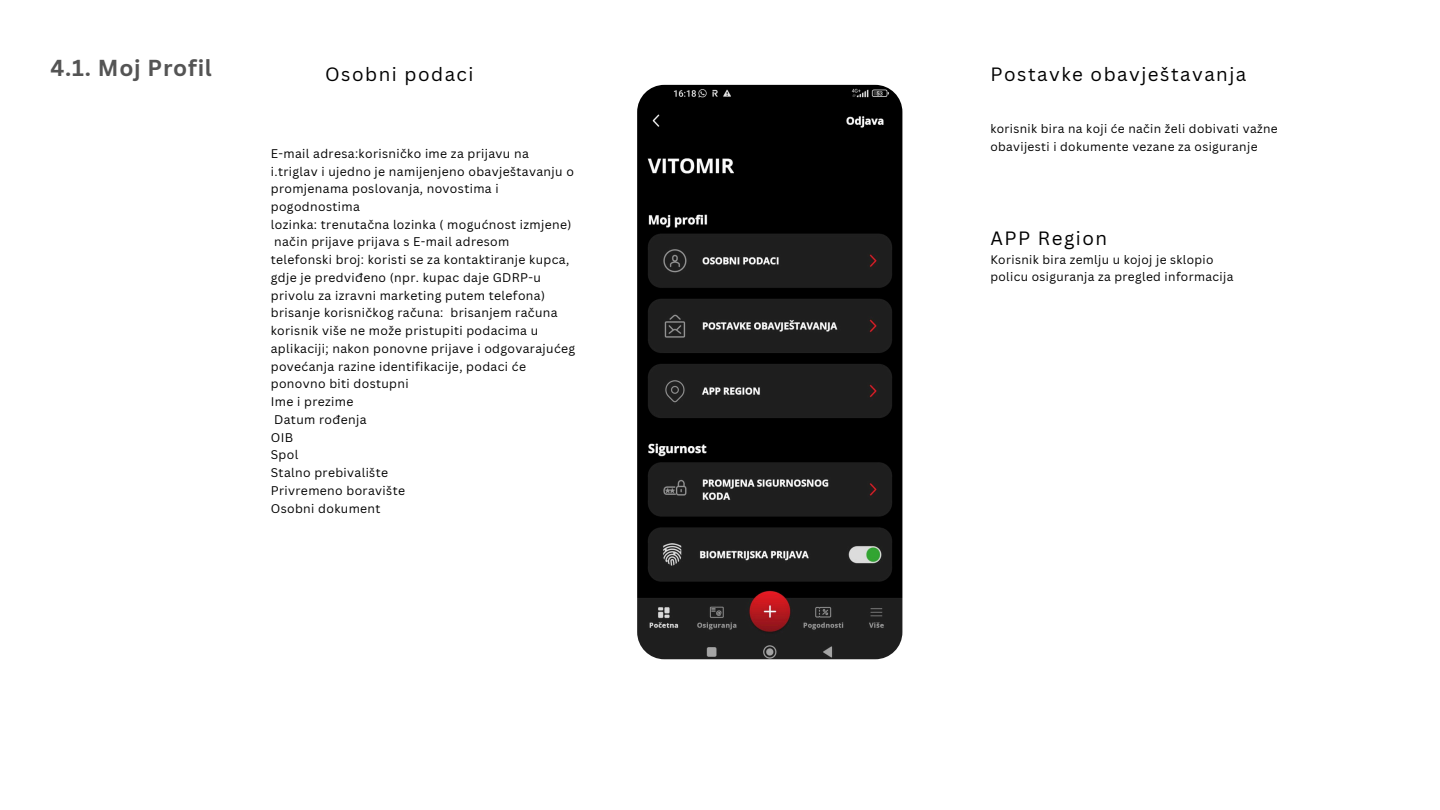
<style>
.page{position:relative;width:1440px;height:810px;background:#fff}
.page>*{position:absolute;margin:0;border:0;box-sizing:border-box;transform-origin:0 0}
.t1{font:700 22.5px "Canva Sans";letter-spacing:.035em;color:#545454}
.t2{font:18.75px "Canva Sans";letter-spacing:.08em;color:#000}
.t3{font:12.23px/17.8px "Canva Sans";letter-spacing:.03em;color:#000}
.t4{font:12px/17.4px "Canva Sans";letter-spacing:.03em;color:#000}
</style>
<div class="page">
<img style="left:637px;top:85px;width:265px;height:574px;border-radius:27px">
<div style="left:735px;top:151px;width:137px;height:35px;background:#000"></div>
<h1 class="t1" style="left:51px;top:52px;width:163px">4.1. Moj Profil</h1>
<h2 class="t2" style="left:325px;top:61px;width:150px">Osobni podaci</h2>
<p class="t3" style="left:271px;top:144px;width:305px">E-mail adresa:korisničko ime za prijavu na i.triglav i ujedno je namijenjeno obavještavanju o promjenama poslovanja, novostima i pogodnostima</p>
<p class="t3" style="left:271px;top:215px;width:302px">lozinka: trenutačna lozinka ( mogućnost izmjene)</p>
<p class="t3" style="left:274px;top:233px;width:237px">način prijave prijava s E-mail adresom</p>
<p class="t3" style="left:271px;top:251px;width:306px">telefonski broj: koristi se za kontaktiranje kupca, gdje je predviđeno (npr. kupac daje GDRP-u privolu za izravni marketing putem telefona) brisanje korisničkog računa: brisanjem računa korisnik više ne može pristupiti podacima u aplikaciji; nakon ponovne prijave i odgovarajućeg povećanja razine identifikacije, podaci će ponovno biti dostupni</p>
<p class="t3" style="left:271px;top:393px;width:84px">Ime i prezime</p>
<p class="t3" style="left:274px;top:410px;width:94px">Datum rođenja</p>
<p class="t3" style="left:271px;top:428px;width:24px">OIB</p>
<p class="t3" style="left:271px;top:446px;width:29px">Spol</p>
<p class="t3" style="left:271px;top:464px;width:119px">Stalno prebivalište</p>
<p class="t3" style="left:271px;top:481px;width:136px">Privremeno boravište</p>
<p class="t3" style="left:271px;top:499px;width:111px">Osobni dokument</p>
<h2 class="t2" style="left:990px;top:61px;width:257px">Postavke obavještavanja</h2>
<p class="t4" style="left:990px;top:120px;width:289px">korisnik bira na koji će način želi dobivati važne obavijesti i dokumente vezane za osiguranje</p>
<p class="t2" style="left:990px;top:225px;width:118px">APP Region</p>
<p class="t4" style="left:990px;top:250px;width:244px">Korisnik bira zemlju u kojoj je sklopio policu osiguranja za pregled informacija</p>
</div>
